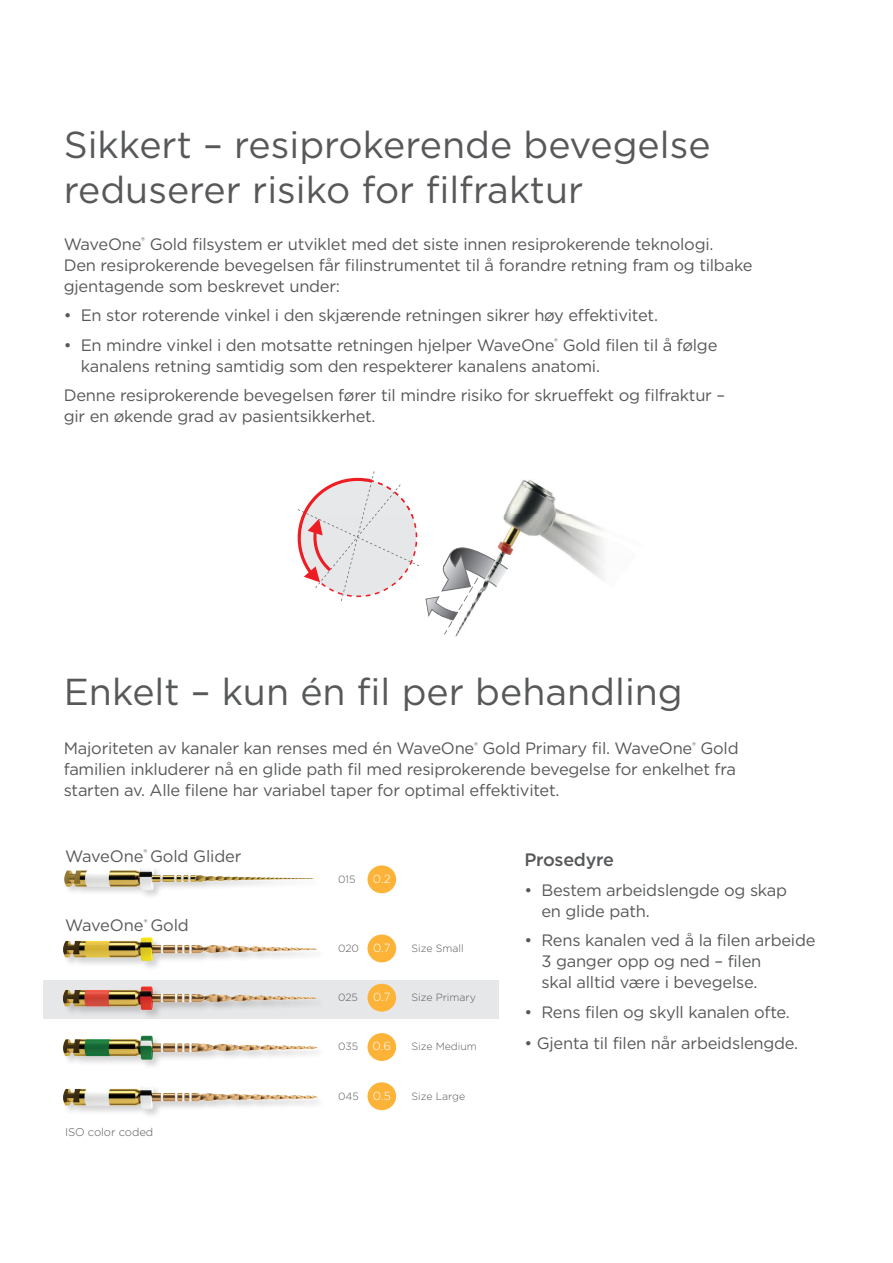
<style>
.page{position:relative;width:893px;height:1263px;background:#fff}
.page>*{position:absolute;margin:0;border:0;box-sizing:border-box;transform-origin:0 0}
.t1{font:37.5px/45px "Gotham";color:#57585a}
.t2{font:500 18px "Gotham";letter-spacing:-.015em;color:#57585a}
.headlines{font:16.5px/21px "Gotham";letter-spacing:-.015em;color:#57585a}
.t3{font:300 11.7px "Gotham";color:#fff}
.headlines-2{font:300 11.25px "Gotham";letter-spacing:-.01em;color:#57585a}
.t4{font:300 10.5px "Gotham";color:#57585a}
</style>
<div class="page">
<img style="left:497px;top:480px;width:107px;height:100px">
<svg style="left:425px;top:547px;width:83px;height:87px"></svg>
<svg style="left:297px;top:471px;width:122px;height:130px"></svg>
<div style="left:43px;top:980px;width:456px;height:38px;background:#e6e7e9"></div>
<div style="left:367px;top:865px;width:29px;height:28px;background:#fcb337;border-radius:50%"></div>
<div style="left:367px;top:934px;width:29px;height:28px;background:#fcb337;border-radius:50%"></div>
<div style="left:367px;top:984px;width:29px;height:28px;background:#fcb337;border-radius:50%"></div>
<div style="left:367px;top:1033px;width:29px;height:28px;background:#fcb337;border-radius:50%"></div>
<div style="left:367px;top:1082px;width:29px;height:28px;background:#fcb337;border-radius:50%"></div>
<img style="left:63px;top:1086px;width:256px;height:30px">
<img style="left:63px;top:1035px;width:255px;height:31px">
<div style="left:63px;top:986px;width:263px;height:34px;background:#e6e7e9"></div>
<img style="left:63px;top:986px;width:254px;height:30px">
<img style="left:63px;top:937px;width:254px;height:31px">
<img style="left:64px;top:868px;width:250px;height:26px">
<p class="t1" style="left:64px;top:121px;width:648px">Sikkert – resiprokerende bevegelse reduserer risiko for filfraktur</p>
<p class="headlines" style="left:64px;top:233px;width:690px">WaveOne<sup>®</sup> Gold filsystem er utviklet med det siste innen resiprokerende teknologi.<br>Den resiprokerende bevegelsen får filinstrumentet til å forandre retning fram og tilbake gjentagende som beskrevet under:</p>
<p class="headlines" style="left:64px;top:305px;width:596px">• En stor roterende vinkel i den skjærende retningen sikrer høy effektivitet.</p>
<p class="headlines" style="left:81px;top:334px;width:638px;text-indent:-17px">• En mindre vinkel i den motsatte retningen hjelper WaveOne<sup>®</sup> Gold filen til å følge kanalens retning samtidig som den respekterer kanalens anatomi.</p>
<p class="headlines" style="left:64px;top:385px;width:663px">Denne resiprokerende bevegelsen fører til mindre risiko for skrueffekt og filfraktur – gir en økende grad av pasientsikkerhet.</p>
<p class="t1" style="left:64px;top:668px;width:621px">Enkelt – kun én fil per behandling</p>
<p class="headlines" style="left:64px;top:737px;width:676px">Majoriteten av kanaler kan renses med én WaveOne<sup>®</sup> Gold Primary fil. WaveOne<sup>®</sup> Gold familien inkluderer nå en glide path fil med resiprokerende bevegelse for enkelhet fra starten av. Alle filene har variabel taper for optimal effektivitet.</p>
<p class="headlines" style="left:65px;top:845px;width:178px">WaveOne<sup>®</sup> Gold Glider</p>
<p class="headlines" style="left:65px;top:915px;width:125px">WaveOne<sup>®</sup> Gold</p>
<p class="headlines-2" style="left:65px;top:1124px;width:90px">ISO color coded</p>
<p class="t4" style="left:338px;top:872px;width:19px">015</p>
<p class="t3" style="left:373px;top:871px;width:19px">0.2</p>
<p class="t4" style="left:338px;top:941px;width:22px">020</p>
<p class="t3" style="left:373px;top:940px;width:19px">0.7</p>
<p class="t4" style="left:411px;top:941px;width:54px">Size Small</p>
<p class="t4" style="left:338px;top:991px;width:21px">025</p>
<p class="t3" style="left:373px;top:989px;width:19px">0.7</p>
<p class="t4" style="left:411px;top:991px;width:66px">Size Primary</p>
<p class="t4" style="left:338px;top:1040px;width:22px">035</p>
<p class="t3" style="left:373px;top:1039px;width:20px">0.6</p>
<p class="t4" style="left:411px;top:1040px;width:67px">Size Medium</p>
<p class="t4" style="left:338px;top:1089px;width:22px">045</p>
<p class="t3" style="left:373px;top:1088px;width:19px">0.5</p>
<p class="t4" style="left:411px;top:1089px;width:55px">Size Large</p>
<p class="t2" style="left:524px;top:848px;width:91px">Prosedyre</p>
<p class="headlines" style="left:541px;top:879px;width:247px;text-indent:-17px">• Bestem arbeidslengde og skap en glide path.</p>
<p class="headlines" style="left:541px;top:930px;width:276px;text-indent:-17px">• Rens kanalen ved å la filen arbeide<br>3 ganger opp og ned – filen<br>skal alltid være i bevegelse.</p>
<p class="headlines" style="left:524px;top:1001px;width:267px">• Rens filen og skyll kanalen ofte.</p>
<p class="headlines" style="left:524px;top:1032px;width:275px">• Gjenta til filen når arbeidslengde.</p>
</div>
